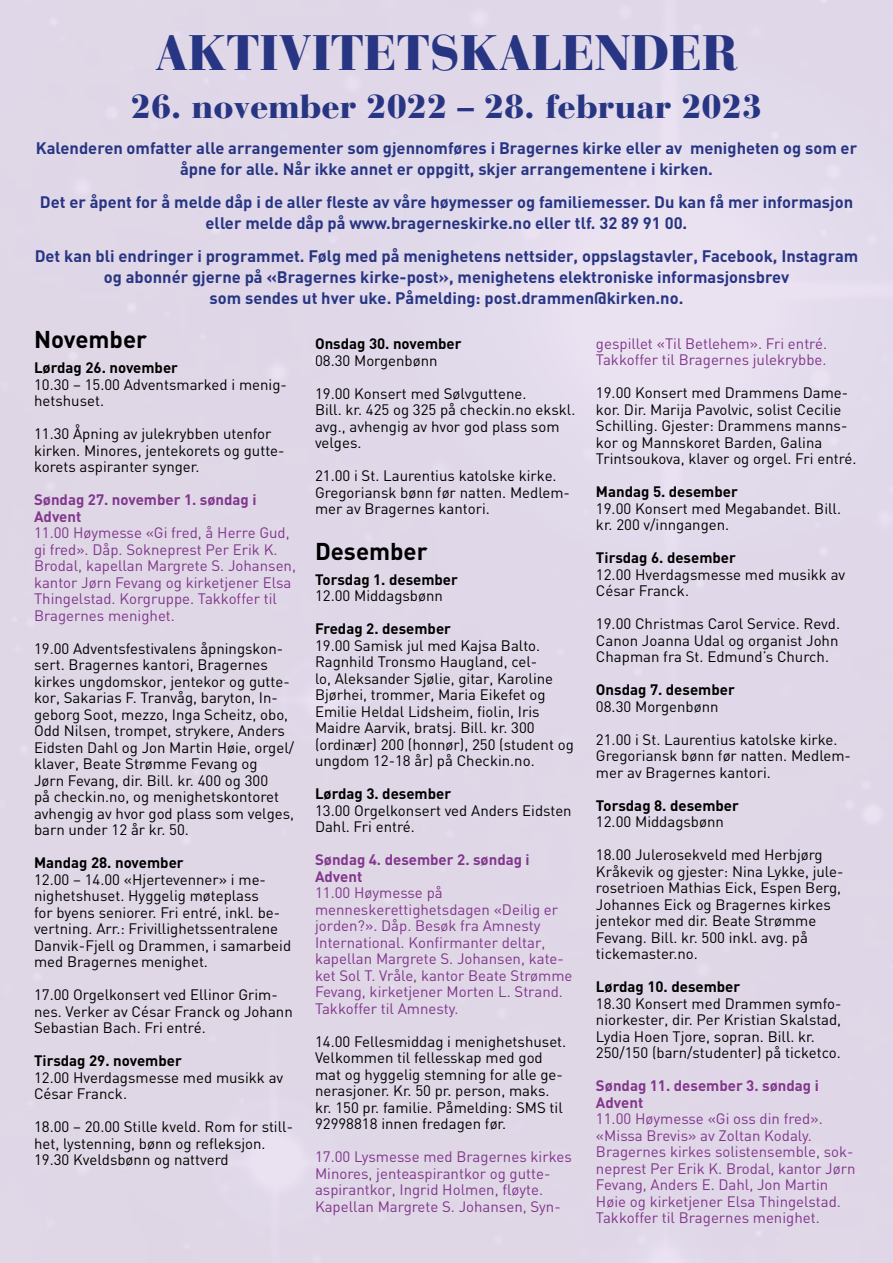
<style>
.page{position:relative;width:893px;height:1263px;background:#fff}
.page>*{position:absolute;margin:0;border:0;box-sizing:border-box;transform-origin:0 0}
.t1{font:900 49.5px "Bauer Bodoni";color:#283583}
.t2{font:900 33px "Bauer Bodoni";color:#283583}
.t3{font:700 24px "DIN";color:#000}
.t4{font:700 16.5px/21px "DIN";color:#283583;text-align:center}
.t5{font:15px/16.5px "DIN";color:#000}
.t6{font:15px/16.5px "DIN";color:#82368c}
.t7{font:700 15px "DIN";color:#000}
.t8{font:700 15px/16.5px "DIN";color:#82368c}
</style>
<div class="page">
<h1 class="t1" style="left:155px;top:22px;width:584px">AKTIVITETSKALENDER</h1>
<h2 class="t2" style="left:131px;top:87px;width:633px">26. november 2022 – 28. februar 2023</h2>
<p class="t4" style="left:36px;top:137px;width:823px">Kalenderen omfatter alle arrangementer som gjennomføres i Bragernes kirke eller av menigheten og som er åpne for alle. Når ikke annet er oppgitt, skjer arrangementene i kirken.</p>
<p class="t4" style="left:40px;top:191px;width:815px">Det er åpent for å melde dåp i de aller fleste av våre høymesser og familiemesser. Du kan få mer informasjon eller melde dåp på www.bragerneskirke.no eller tlf. 32 89 91 00.</p>
<p class="t4" style="left:35px;top:245px;width:825px">Det kan bli endringer i programmet. Følg med på menighetens nettsider, oppslagstavler, Facebook, Instagram og abonnér gjerne på «Bragernes kirke-post», menighetens elektroniske informasjonsbrev<br>som sendes ut hver uke. Påmelding: post.drammen@kirken.no.</p>
<h3 class="t3" style="left:34px;top:324px;width:115px">November</h3>
<p class="t7" style="left:34px;top:358px;width:146px">Lørdag 26. november</p>
<p class="t5" style="left:34px;top:376px;width:254px">10.30 – 15.00 Adventsmarked i menig&shy;hetshuset.</p>
<p class="t5" style="left:34px;top:425px;width:252px">11.30 Åpning av julekrybben utenfor kirken. Minores, jentekorets og gutte&shy;korets aspiranter synger.</p>
<p class="t8" style="left:34px;top:491px;width:224px">Søndag 27. november 1. søndag i<br>Advent</p>
<p class="t6" style="left:34px;top:524px;width:263px">11.00 Høymesse «Gi fred, å Herre Gud, gi fred». Dåp. Sokneprest Per Erik K.<br>Brodal, kapellan Margrete S. Johansen, kantor Jørn Fevang og kirketjener Elsa Thingelstad. Korgruppe. Takkoffer til Bragernes menighet.</p>
<p class="t5" style="left:34px;top:640px;width:262px">19.00 Adventsfestivalens åpningskon&shy;sert. Bragernes kantori, Bragernes kirkes ungdomskor, jentekor og gutte&shy;kor, Sakarias F. Tranvåg, baryton, In&shy;geborg Soot, mezzo, Inga Scheitz, obo, Odd Nilsen, trompet, strykere, Anders Eidsten Dahl og Jon Martin Høie, orgel/ klaver, Beate Strømme Fevang og<br>Jørn Fevang, dir. Bill. kr. 400 og 300<br>på checkin.no, og menighetskontoret avhengig av hvor god plass som velges, barn under 12 år kr. 50.</p>
<p class="t7" style="left:34px;top:853px;width:151px">Mandag 28. november</p>
<p class="t5" style="left:34px;top:871px;width:259px">12.00 – 14.00 «Hjertevenner» i me&shy;nighetshuset. Hyggelig møteplass<br>for byens seniorer. Fri entré, inkl. be&shy;vertning. Arr.: Frivillighetssentralene Danvik-Fjell og Drammen, i samarbeid med Bragernes menighet.</p>
<p class="t5" style="left:34px;top:986px;width:260px">17.00 Orgelkonsert ved Ellinor Grim&shy;nes. Verker av César Franck og Johann<br>Sebastian Bach. Fri entré.</p>
<p class="t7" style="left:34px;top:1051px;width:149px">Tirsdag 29. november</p>
<p class="t5" style="left:34px;top:1069px;width:251px">12.00 Hverdagsmesse med musikk av<br>César Franck.</p>
<p class="t5" style="left:34px;top:1118px;width:261px">18.00 – 20.00 Stille kveld. Rom for still&shy;het, lystenning, bønn og refleksjon.<br>19.30 Kveldsbønn og nattverd</p>
<p class="t7" style="left:315px;top:334px;width:148px">Onsdag 30. november</p>
<p class="t5" style="left:315px;top:352px;width:124px">08.30 Morgenbønn</p>
<p class="t5" style="left:315px;top:385px;width:262px">19.00 Konsert med Sølvguttene.<br>Bill. kr. 425 og 325 på checkin.no ekskl. avg., avhengig av hvor god plass som velges.</p>
<p class="t5" style="left:315px;top:467px;width:256px">21.00 i St. Laurentius katolske kirke.<br>Gregoriansk bønn før natten. Medlem&shy;mer av Bragernes kantori.</p>
<h3 class="t3" style="left:315px;top:535px;width:114px">Desember</h3>
<p class="t7" style="left:315px;top:569px;width:144px">Torsdag 1. desember</p>
<p class="t5" style="left:315px;top:587px;width:129px">12.00 Middagsbønn</p>
<p class="t7" style="left:315px;top:619px;width:138px">Fredag 2. desember</p>
<p class="t5" style="left:315px;top:637px;width:260px">19.00 Samisk jul med Kajsa Balto.<br>Ragnhild Tronsmo Haugland, cel-<br>lo, Aleksander Sjølie, gitar, Karoline Bjørhei, trommer, Maria Eikefet og Emilie Heldal Lidsheim, fiolin, Iris Maidre Aarvik, bratsj. Bill. kr. 300 (ordinær) 200 (honnør), 250 (student og ungdom 12-18 år) på Checkin.no.</p>
<p class="t7" style="left:315px;top:784px;width:138px">Lørdag 3. desember</p>
<p class="t5" style="left:315px;top:802px;width:258px">13.00 Orgelkonsert ved Anders Eidsten<br>Dahl. Fri entré.</p>
<p class="t8" style="left:315px;top:851px;width:216px">Søndag 4. desember 2. søndag i<br>Advent</p>
<p class="t6" style="left:315px;top:884px;width:259px">11.00 Høymesse på menneskerettighetsdagen «Deilig er jorden?». Dåp. Besøk fra Amnesty International. Konfirmanter deltar, kapellan Margrete S. Johansen, kate&shy;ket Sol T. Vråle, kantor Beate Strømme Fevang, kirketjener Morten L. Strand.<br>Takkoffer til Amnesty.</p>
<p class="t5" style="left:315px;top:1033px;width:253px">14.00 Fellesmiddag i menighetshuset.<br>Velkommen til fellesskap med god mat og hyggelig stemning for alle ge&shy;nerasjoner. Kr. 50 pr. person, maks. kr. 150 pr. familie. Påmelding: SMS til 92998818 innen fredagen før.</p>
<p class="t6" style="left:315px;top:1148px;width:258px">17.00 Lysmesse med Bragernes kirkes Minores, jenteaspirantkor og gutte&shy;aspirantkor, Ingrid Holmen, fløyte.<br>Kapellan Margrete S. Johansen, Syn-</p>
<p class="t6" style="left:596px;top:335px;width:233px">gespillet «Til Betlehem». Fri entré.<br>Takkoffer til Bragernes julekrybbe.</p>
<p class="t5" style="left:596px;top:384px;width:262px">19.00 Konsert med Drammens Dame&shy;kor. Dir. Marija Pavolvic, solist Cecilie Schilling. Gjester: Drammens manns&shy;kor og Mannskoret Barden, Galina Trintsoukova, klaver og orgel. Fri entré.</p>
<p class="t7" style="left:596px;top:482px;width:143px">Mandag 5. desember</p>
<p class="t5" style="left:596px;top:500px;width:247px">19.00 Konsert med Megabandet. Bill. kr. 200 v/inngangen.</p>
<p class="t7" style="left:596px;top:548px;width:141px">Tirsdag 6. desember</p>
<p class="t5" style="left:596px;top:566px;width:251px">12.00 Hverdagsmesse med musikk av<br>César Franck.</p>
<p class="t5" style="left:596px;top:615px;width:246px;text-align:justify">19.00 Christmas Carol Service. Revd.<br>Canon Joanna Udal og organist John Chapman fra St. Edmund’s Church.</p>
<p class="t7" style="left:596px;top:680px;width:140px">Onsdag 7. desember</p>
<p class="t5" style="left:596px;top:698px;width:124px">08.30 Morgenbønn</p>
<p class="t5" style="left:596px;top:731px;width:256px">21.00 i St. Laurentius katolske kirke.<br>Gregoriansk bønn før natten. Medlem&shy;mer av Bragernes kantori.</p>
<p class="t7" style="left:596px;top:796px;width:144px">Torsdag 8. desember</p>
<p class="t5" style="left:596px;top:813px;width:129px">12.00 Middagsbønn</p>
<p class="t5" style="left:596px;top:846px;width:247px">18.00 Julerosekveld med Herbjørg<br>Kråkevik og gjester: Nina Lykke, jule&shy;rosetrioen Mathias Eick, Espen Berg,<br>Johannes Eick og Bragernes kirkes jentekor med dir. Beate Strømme<br>Fevang. Bill. kr. 500 inkl. avg. på tickemaster.no.</p>
<p class="t7" style="left:596px;top:977px;width:146px">Lørdag 10. desember</p>
<p class="t5" style="left:596px;top:995px;width:247px">18.30 Konsert med Drammen symfo&shy;niorkester, dir. Per Kristian Skalstad, Lydia Hoen Tjore, sopran. Bill. kr.<br>250/150 (barn/studenter) på ticketco.</p>
<p class="t8" style="left:596px;top:1077px;width:224px">Søndag 11. desember 3. søndag i<br>Advent</p>
<p class="t6" style="left:596px;top:1110px;width:261px">11.00 Høymesse «Gi oss din fred». «Missa Brevis» av Zoltan Kodaly.<br>Bragernes kirkes solistensemble, sok&shy;neprest Per Erik K. Brodal, kantor Jørn Fevang, Anders E. Dahl, Jon Martin Høie og kirketjener Elsa Thingelstad.<br>Takkoffer til Bragernes menighet.</p>
</div>
